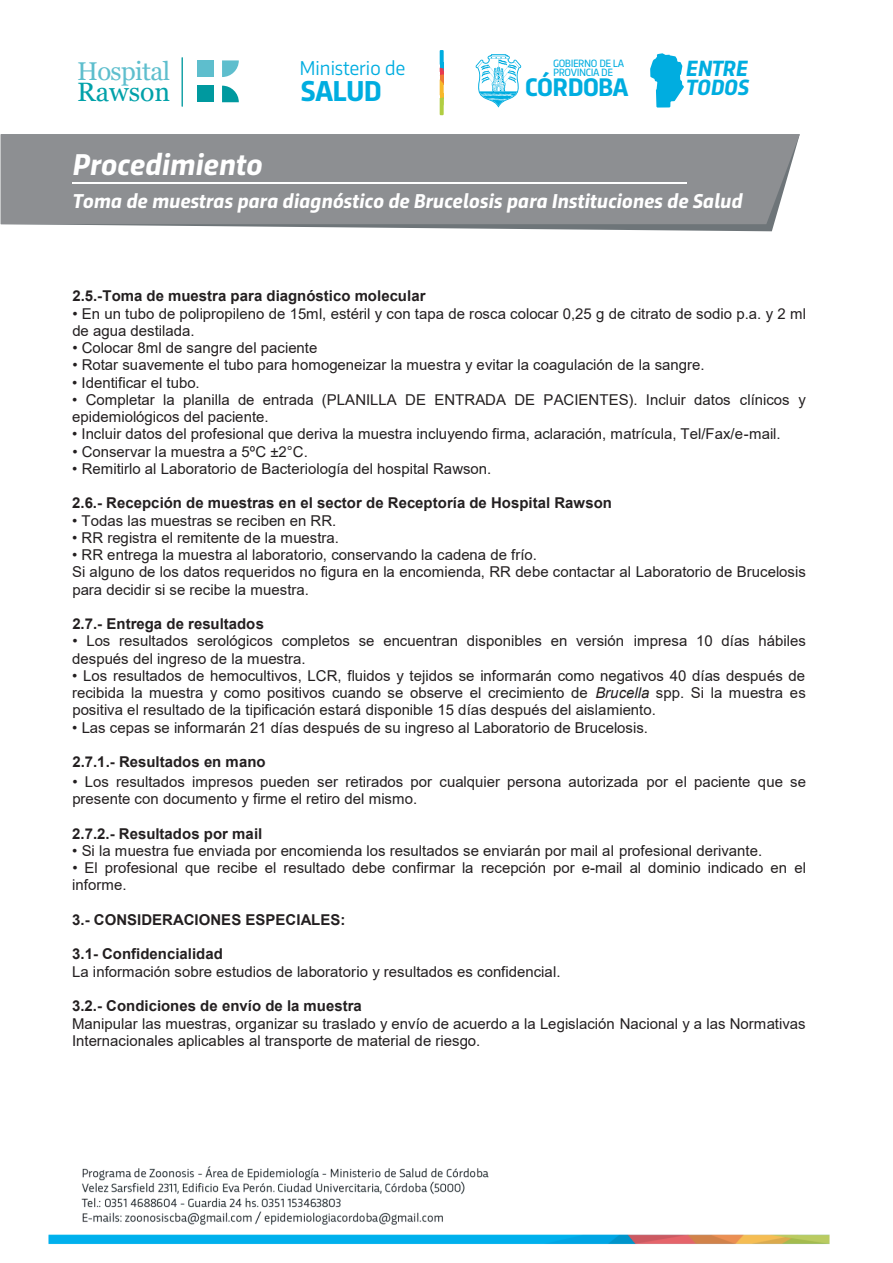
<style>
.page{position:relative;width:893px;height:1263px;background:#fff}
.page>*{position:absolute;margin:0;border:0;box-sizing:border-box;transform-origin:0 0}
.t1{font:italic 700 31.5px "Trasandina";color:#fff}
.t2{font:700 30.15px "Trasandina";letter-spacing:-.025em;color:#00ade0}
.t3{font:700 26.7px "Trasandina";letter-spacing:-.025em;color:#00ade0}
.t4{font:26.55px "Georgia";color:#00a1a9}
.t5{font:25.65px "Georgia";letter-spacing:-.025em;color:#5ebecd}
.t6{font:italic 700 23.1px/19.2px "Trasandina";letter-spacing:.005em;color:#00ade0}
.t7{font:italic 700 21px "Trasandina";color:#fff}
.t8{font:21px "Trasandina";letter-spacing:-.025em;color:#00ade0}
.t9{font:15px/17.2px "Arial";color:#231f20}
.t10{font:700 15px "Arial";color:#231f20}
.t11{font:11.1px/9px "Trasandina";letter-spacing:-.035em;color:#00ade0}
.s1{font-style:italic}
</style>
<div class="page">
<svg style="left:1px;top:224px;width:773px;height:7px"></svg>
<img style="left:48px;top:1166px;width:782px;height:78px">
<svg style="left:475px;top:54px;width:46px;height:54px"></svg>
<svg style="left:650px;top:53px;width:34px;height:55px"></svg>
<svg style="left:440px;top:50px;width:4px;height:65px"></svg>
<div style="left:197px;top:60px;width:16px;height:17px;background:#5ebecd"></div>
<div style="left:197px;top:86px;width:16px;height:16px;background:#00999f"></div>
<svg style="left:222px;top:60px;width:17px;height:17px"></svg>
<svg style="left:222px;top:86px;width:17px;height:16px"></svg>
<hr style="left:182px;top:58px;width:1px;height:48px;background:#00999f">
<div style="left:1px;top:134px;width:799px;height:90px;background:#8d8f92"></div>
<hr style="left:72px;top:182px;width:615px;height:2px;background:#fff">
<h3 class="t5" style="left:77px;top:56px;width:94px">Hospital</h3>
<h3 class="t4" style="left:77px;top:76px;width:95px">Rawson</h3>
<h3 class="t8" style="left:299px;top:52px;width:108px">Ministerio de</h3>
<p class="t11" style="left:553px;top:58px;width:72px">GOBIERNO DE LA<br>PROVINCIA DE</p>
<h3 class="t3" style="left:525px;top:67px;width:105px">CÓRDOBA</h3>
<h3 class="t6" style="left:686px;top:57px;width:64px">ENTRE<br>TODOS</h3>
<h2 class="t2" style="left:301px;top:68px;width:82px">SALUD</h2>
<h1 class="t1" style="left:72px;top:141px;width:192px">Procedimiento</h1>
<h3 class="t7" style="left:72px;top:185px;width:672px">Toma de muestras para diagnóstico de Brucelosis para Instituciones de Salud</h3>
<p class="t10" style="left:72px;top:285px;width:355px">2.5.-Toma de muestra para diagnóstico molecular</p>
<p class="t9" style="left:72px;top:305px;width:735px">• En un tubo de polipropileno de 15ml, estéril y con tapa de rosca colocar 0,25 g de citrato de sodio p.a. y 2 ml de agua destilada.</p>
<p class="t9" style="left:72px;top:339px;width:247px">• Colocar 8ml de sangre del paciente</p>
<p class="t9" style="left:72px;top:356px;width:634px">• Rotar suavemente el tubo para homogeneizar la muestra y evitar la coagulación de la sangre.</p>
<p class="t9" style="left:72px;top:374px;width:129px">• Identificar el tubo.</p>
<p class="t9" style="left:72px;top:391px;width:735px">• Completar la planilla de entrada (PLANILLA DE ENTRADA DE PACIENTES). Incluir datos clínicos y epidemiológicos del paciente.</p>
<p class="t9" style="left:72px;top:425px;width:710px">• Incluir datos del profesional que deriva la muestra incluyendo firma, aclaración, matrícula, Tel/Fax/e-mail.</p>
<p class="t9" style="left:72px;top:443px;width:237px">• Conservar la muestra a 5ºC ±2°C.</p>
<p class="t9" style="left:72px;top:460px;width:420px">• Remitirlo al Laboratorio de Bacteriología del hospital Rawson.</p>
<p class="t10" style="left:72px;top:492px;width:541px">2.6.- Recepción de muestras en el sector de Receptoría de Hospital Rawson</p>
<p class="t9" style="left:72px;top:512px;width:266px">• Todas las muestras se reciben en RR.</p>
<p class="t9" style="left:72px;top:529px;width:268px">• RR registra el remitente de la muestra.</p>
<p class="t9" style="left:72px;top:546px;width:735px">• RR entrega la muestra al laboratorio, conservando la cadena de frío.<br>Si alguno de los datos requeridos no figura en la encomienda, RR debe contactar al Laboratorio de Brucelosis para decidir si se recibe la muestra.</p>
<p class="t10" style="left:72px;top:613px;width:193px">2.7.- Entrega de resultados</p>
<p class="t9" style="left:72px;top:632px;width:735px">• Los resultados serológicos completos se encuentran disponibles en versión impresa 10 días hábiles después del ingreso de la muestra.</p>
<p class="t9" style="left:72px;top:667px;width:735px;text-align:justify">• Los resultados de hemocultivos, LCR, fluidos y tejidos se informarán como negativos 40 días después de recibida la muestra y como positivos cuando se observe el crecimiento de <span class="s1">Brucella</span> spp. Si la muestra es positiva el resultado de la tipificación estará disponible 15 días después del aislamiento.</p>
<p class="t9" style="left:72px;top:719px;width:577px">• Las cepas se informarán 21 días después de su ingreso al Laboratorio de Brucelosis.</p>
<p class="t10" style="left:72px;top:751px;width:195px">2.7.1.- Resultados en mano</p>
<p class="t9" style="left:72px;top:773px;width:735px">• Los resultados impresos pueden ser retirados por cualquier persona autorizada por el paciente que se presente con documento y firme el retiro del mismo.</p>
<p class="t10" style="left:72px;top:823px;width:192px">2.7.2.- Resultados por mail</p>
<p class="t9" style="left:72px;top:842px;width:692px">• Si la muestra fue enviada por encomienda los resultados se enviarán por mail al profesional derivante.</p>
<p class="t9" style="left:72px;top:859px;width:735px">• El profesional que recibe el resultado debe confirmar la recepción por e-mail al dominio indicado en el informe.</p>
<p class="t10" style="left:72px;top:909px;width:275px">3.- CONSIDERACIONES ESPECIALES:</p>
<p class="t10" style="left:72px;top:943px;width:152px">3.1- Confidencialidad</p>
<p class="t9" style="left:72px;top:963px;width:490px">La información sobre estudios de laboratorio y resultados es confidencial.</p>
<p class="t10" style="left:72px;top:995px;width:291px">3.2.- Condiciones de envío de la muestra</p>
<p class="t9" style="left:72px;top:1015px;width:735px">Manipular las muestras, organizar su traslado y envío de acuerdo a la Legislación Nacional y a las Normativas<br>Internacionales aplicables al transporte de material de riesgo.</p>
</div>
